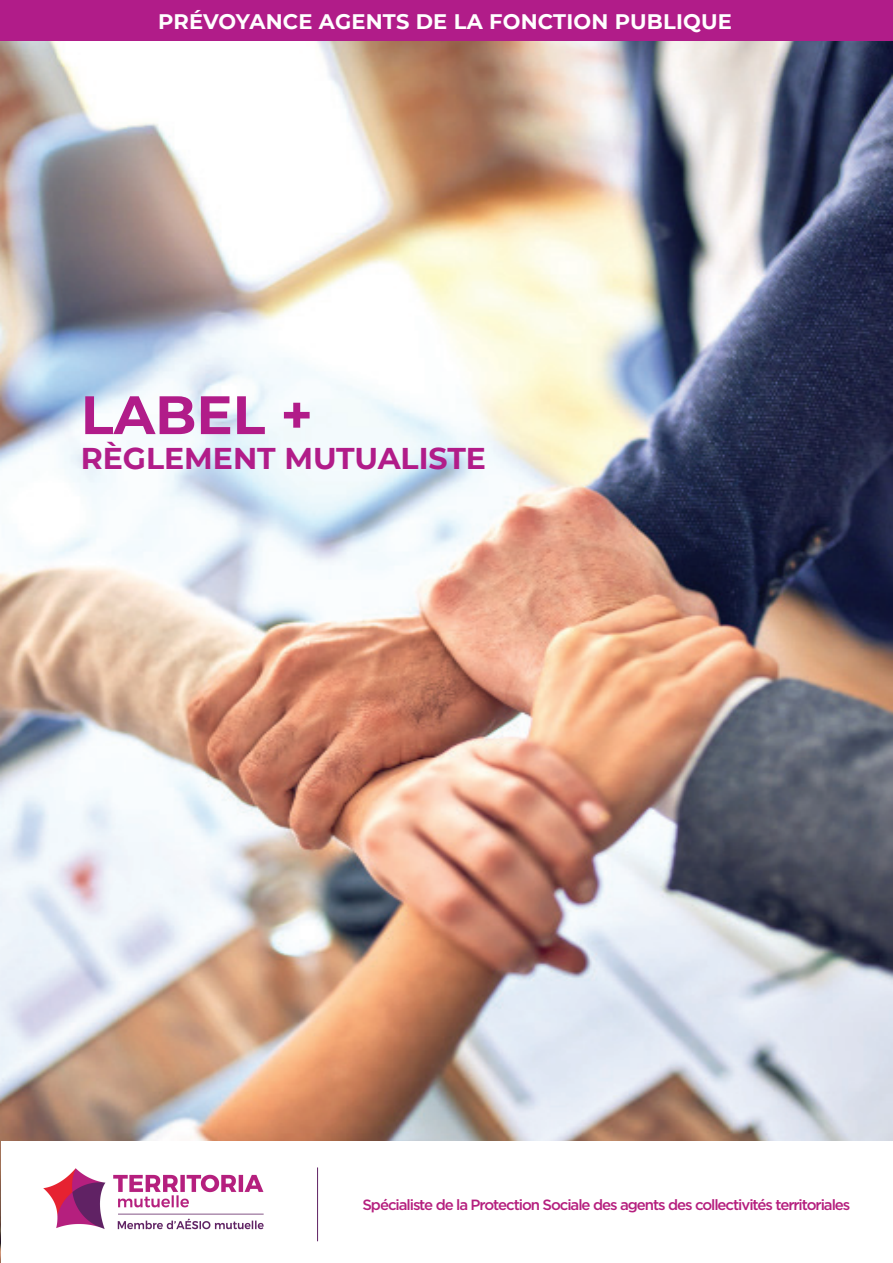
<style>
.page{position:relative;width:893px;height:1263px;background:#fff}
.page>*{position:absolute;margin:0;border:0;box-sizing:border-box;transform-origin:0 0}
.t1{font:700 54px "Montserrat";color:#b11c89}
.t2{font:700 30px "Montserrat";color:#b11c89}
.t3{font:700 21px "Montserrat";letter-spacing:.01em;color:#fff}
.t4{font:500 14.85px "Gotham";letter-spacing:-.07em;color:#b51f7e}
</style>
<div class="page">
<img style="left:0;top:40px;width:893px;height:1223px">
<div style="left:0;top:0;width:893px;height:40px;background:#b11c89"></div>
<div style="left:1px;top:1142px;width:892px;height:121px;background:#fff"></div>
<img style="left:43px;top:1168px;width:221px;height:62px">
<hr style="left:317px;top:1167px;width:1px;height:74px;background:#602264">
<h3 class="t3" style="left:158px;top:7px;width:575px">PRÉVOYANCE AGENTS DE LA FONCTION PUBLIQUE</h3>
<h1 class="t1" style="left:81px;top:376px;width:234px">LABEL +</h1>
<h2 class="t2" style="left:81px;top:436px;width:407px">RÈGLEMENT MUTUALISTE</h2>
<p class="t4" style="left:362px;top:1195px;width:489px">Spécialiste de la Protection Sociale des agents des collectivités territoriales</p>
</div>
